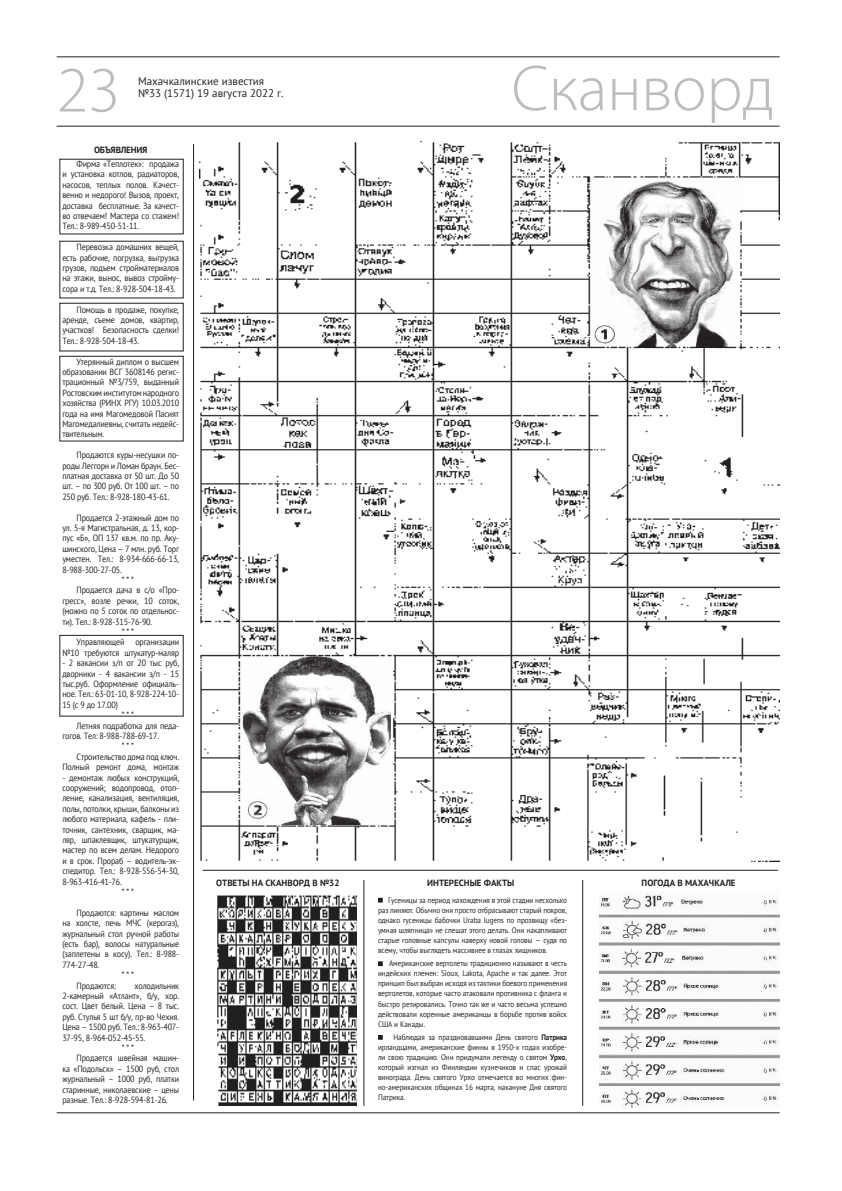
<style>
.page{position:relative;width:842px;height:1191px;background:#fff}
.page>*{position:absolute;margin:0;border:0;box-sizing:border-box;transform-origin:0 0}
.t1{font:300 65px "Myriad Pro";color:#bbbdbf}
.t2{font:11px/12px "PT Sans";color:#231f20}
.t3{font:9px/10.4px "PT Sans";letter-spacing:-.02em;color:#231f20;text-align:justify;scale:.9 1}
.t4{font:700 9px "PT Sans";color:#231f20}
.t5{font:700 9px "PT Sans";letter-spacing:-.02em;color:#231f20}
.t6{font:8px/10.1px "PT Sans";letter-spacing:-.01em;color:#231f20;text-align:justify;scale:.9 1}
.s1{font-weight:700}
</style>
<div class="page">
<hr style="left:57px;top:57px;width:723px;height:1px;background:#231f20">
<hr style="left:57px;top:126px;width:723px;height:1px;background:#231f20">
<hr style="left:57px;top:1112px;width:723px;height:1px;background:#231f20">
<img style="left:200px;top:141px;width:580px;height:720px">
<hr style="left:582px;top:880px;width:1px;height:226px;background:#221f1f">
<hr style="left:203px;top:870px;width:575px;height:1px;background:#221f1f">
<img style="left:599px;top:891px;width:181px;height:217px">
<img style="left:217px;top:895px;width:139px;height:211px">
<svg style="left:378px;top:897px;width:5px;height:5px"></svg>
<svg style="left:378px;top:961px;width:5px;height:5px"></svg>
<svg style="left:378px;top:1035px;width:5px;height:4px"></svg>
<hr style="left:364px;top:880px;width:1px;height:226px;background:#221f1f">
<hr style="left:193px;top:144px;width:1px;height:956px;background:#231f20">
<div style="left:60px;top:303px;width:123px;height:48px;border:1px solid #231f20"></div>
<div style="left:60px;top:635px;width:123px;height:81px;border:1px solid #231f20"></div>
<div style="left:60px;top:356px;width:123px;height:85px;border:1px solid #231f20"></div>
<h1 class="t1" style="left:57px;top:65px;width:65px">23</h1>
<p class="t2" style="left:138px;top:74px;width:147px">Махачкалинские известия №33 (1571) 19 августа 2022 г.</p>
<h1 class="t1" style="left:512px;top:64px;width:264px">Сканворд</h1>
<p class="t5" style="left:94px;top:144px;width:55px">ОБЪЯВЛЕНИЯ</p>
<p class="t3" style="left:62px;top:158px;width:131px;text-indent:14px">Фирма «Теплотек»: продажа и установка котлов, радиаторов, насосов, теплых полов. Качест&shy;венно и недорого! Вызов, проект, доставка бесплатные. За качест&shy;во отвечаем! Мастера со стажем!<br>Тел.: 8-989-450-51-11.</p>
<p class="t3" style="left:62px;top:242px;width:131px;text-indent:14px">Перевозка домашних вещей, есть рабочие, погрузка, выгрузка грузов, подъем стройматериалов на этажи, вынос, вывоз стройму&shy;сора и т.д. Тел.: 8-928-504-18-43.</p>
<p class="t3" style="left:62px;top:304px;width:131px;text-indent:14px">Помощь в продаже, покупке, аренде, съеме домов, квартир, участков! Безопасность сделки!<br>Тел.: 8-928-504-18-43.</p>
<p class="t3" style="left:62px;top:356px;width:131px;text-indent:14px">Утерянный диплом о высшем образовании ВСГ 3608146 регис&shy;трационный №3/759, выданный Ростовским институтом народного хозяйства (РИНХ РГУ) 10.03.2010 года на имя Магомедовой Пасият Магомедалиевны, считать недейс&shy;твительным.</p>
<p class="t3" style="left:62px;top:450px;width:131px;text-indent:14px">Продаются куры-несушки по&shy;роды Леггорн и Ломан браун. Бес&shy;платная доставка от 50 шт. До 50 шт. – по 300 руб. От 100 шт. – по 250 руб. Тел.: 8-928-180-43-61.</p>
<p class="t3" style="left:77px;top:512px;width:115px">Продается 2-этажный дом по</p>
<p class="t3" style="left:62px;top:522px;width:131px">ул. 5-я Магистральная, д. 13, кор-</p>
<p class="t3" style="left:62px;top:533px;width:131px">пус «Б», ОП 137 кв.м. по пр. Аку-</p>
<p class="t3" style="left:62px;top:543px;width:131px">шинского, Цена – 7 млн. руб. Торг</p>
<p class="t3" style="left:62px;top:553px;width:131px">уместен. Тел.: 8-934-666-66-13,</p>
<p class="t3" style="left:62px;top:565px;width:68px">8-988-300-27-05.</p>
<p class="t3" style="left:122px;top:575px;width:15px">* * *</p>
<p class="t3" style="left:77px;top:585px;width:115px">Продается дача в с/о «Про-</p>
<p class="t3" style="left:62px;top:595px;width:131px">гресс», возле речки, 10 соток,</p>
<p class="t3" style="left:62px;top:606px;width:131px">(можно по 5 соток по отдельнос-</p>
<p class="t3" style="left:62px;top:616px;width:101px">ти). Тел.: 8-928-315-76-90.</p>
<p class="t3" style="left:122px;top:627px;width:15px">* * *</p>
<p class="t3" style="left:77px;top:637px;width:115px">Управляющей организации</p>
<p class="t3" style="left:62px;top:647px;width:131px">№10 требуются штукатур-маляр</p>
<p class="t3" style="left:62px;top:658px;width:131px">- 2 вакансии з/п от 20 тыс руб,</p>
<p class="t3" style="left:62px;top:668px;width:131px">дворники - 4 вакансии з/п - 15</p>
<p class="t3" style="left:62px;top:678px;width:131px">тыс.руб. Оформление официаль-</p>
<p class="t3" style="left:62px;top:689px;width:131px">ное. Тел.: 63-01-10, 8-928-224-10-</p>
<p class="t3" style="left:62px;top:700px;width:63px">15 (с 9 до 17.00)</p>
<p class="t3" style="left:122px;top:710px;width:15px">* * *</p>
<p class="t3" style="left:77px;top:720px;width:115px">Летняя подработка для педа-</p>
<p class="t3" style="left:62px;top:730px;width:109px">гогов. Тел: 8-988-788-69-17.</p>
<p class="t3" style="left:122px;top:741px;width:15px">* * *</p>
<p class="t3" style="left:77px;top:751px;width:116px">Строительство дома под ключ.</p>
<p class="t3" style="left:62px;top:761px;width:131px">Полный ремонт дома, монтаж</p>
<p class="t3" style="left:62px;top:773px;width:131px">- демонтаж любых конструкций,</p>
<p class="t3" style="left:62px;top:782px;width:131px">сооружений; водопровод, отоп-</p>
<p class="t3" style="left:62px;top:793px;width:131px">ление, канализация, вентиляция,</p>
<p class="t3" style="left:62px;top:803px;width:131px">полы, потолки, крыши, балконы из</p>
<p class="t3" style="left:62px;top:813px;width:131px">любого материала, кафель - пли-</p>
<p class="t3" style="left:62px;top:824px;width:131px">точник, сантехник, сварщик, ма-</p>
<p class="t3" style="left:62px;top:834px;width:131px">ляр, шпаклевщик, штукатурщик,</p>
<p class="t3" style="left:62px;top:845px;width:131px">мастер по всем делам. Недорого</p>
<p class="t3" style="left:62px;top:855px;width:131px">и в срок. Прораб – водитель-эк-</p>
<p class="t3" style="left:62px;top:865px;width:131px">спедитор. Тел.: 8-928-556-54-30,</p>
<p class="t3" style="left:62px;top:877px;width:68px">8-963-416-41-76.</p>
<p class="t3" style="left:122px;top:887px;width:15px">* * *</p>
<p class="t3" style="left:77px;top:907px;width:115px">Продаются: картины маслом</p>
<p class="t3" style="left:62px;top:917px;width:131px">на холсте, печь МЧС (керогаз),</p>
<p class="t3" style="left:62px;top:928px;width:131px">журнальный стол ручной работы</p>
<p class="t3" style="left:62px;top:939px;width:131px">(есть бар), волосы натуральные</p>
<p class="t3" style="left:62px;top:949px;width:131px">(заплетены в косу). Тел.: 8-988-</p>
<p class="t3" style="left:62px;top:960px;width:43px">774-27-48.</p>
<p class="t3" style="left:122px;top:970px;width:15px">* * *</p>
<p class="t3" style="left:77px;top:980px;width:45px">Продаются:</p>
<p class="t3" style="left:135px;top:980px;width:51px">холодильник</p>
<p class="t3" style="left:62px;top:991px;width:131px">2-камерный «Атлант», б/у, хор.</p>
<p class="t3" style="left:62px;top:1001px;width:131px">сост. Цвет белый. Цена – 8 тыс.</p>
<p class="t3" style="left:62px;top:1011px;width:131px">руб. Стулья 5 шт б/у, пр-во Чехия.</p>
<p class="t3" style="left:62px;top:1021px;width:131px">Цена – 1500 руб. Тел.: 8-963-407-</p>
<p class="t3" style="left:62px;top:1033px;width:94px">37-95, 8-964-052-45-55.</p>
<p class="t3" style="left:122px;top:1043px;width:15px">* * *</p>
<p class="t3" style="left:77px;top:1053px;width:115px">Продается швейная машин-</p>
<p class="t3" style="left:62px;top:1063px;width:131px">ка «Подольск» – 1500 руб, стол</p>
<p class="t3" style="left:62px;top:1073px;width:131px">журнальный – 1000 руб, платки</p>
<p class="t3" style="left:62px;top:1084px;width:131px">старинные, николаевские – цены</p>
<p class="t3" style="left:62px;top:1094px;width:119px">разные. Тел.: 8-928-594-81-26.</p>
<p class="t4" style="left:216px;top:877px;width:125px">ОТВЕТЫ НА СКАНВОРД В №32</p>
<p class="t4" style="left:427px;top:877px;width:89px">ИНТЕРЕСНЫЕ ФАКТЫ</p>
<p class="t4" style="left:642px;top:877px;width:96px">ПОГОДА В МАХАЧКАЛЕ</p>
<p class="t6" style="left:378px;top:894px;width:212px;text-indent:10px">Гусеницы за период нахождения в этой стадии несколько раз линяют. Обычно они просто отбрасывают старый покров, однако гусеницы бабочки Uraba lugens по прозвищу «без&shy;умная шляпница» не спешат этого делать. Они накапливают старые головные капсулы наверху новой головы — судя по всему, чтобы выглядеть массивнее в глазах хищников.</p>
<p class="t6" style="left:378px;top:958px;width:212px;text-indent:11px">Американские вертолеты традиционно называют в честь индейских племен: Sioux, Lakota, Apache и так далее. Этот принцип был выбран исходя из тактики боевого применения вертолетов, которые часто атаковали противника с фланга и быстро ретировались. Точно так же и часто весьма успешно действовали коренные американцы в борьбе против войск США и Канады.</p>
<p class="t6" style="left:378px;top:1031px;width:212px;text-indent:15px">Наблюдая за праздновавшими День святого <span class="s1">Патрика </span>ирландцами, американские финны в 1950-х годах изобре&shy;ли свою традицию. Они придумали легенду о святом <span class="s1">Урхо</span>, который изгнал из Финляндии кузнечиков и спас урожай винограда. День святого Урхо отмечается во многих фин&shy;но-американских общинах 16 марта, накануне Дня святого Патрика.</p>
</div>
